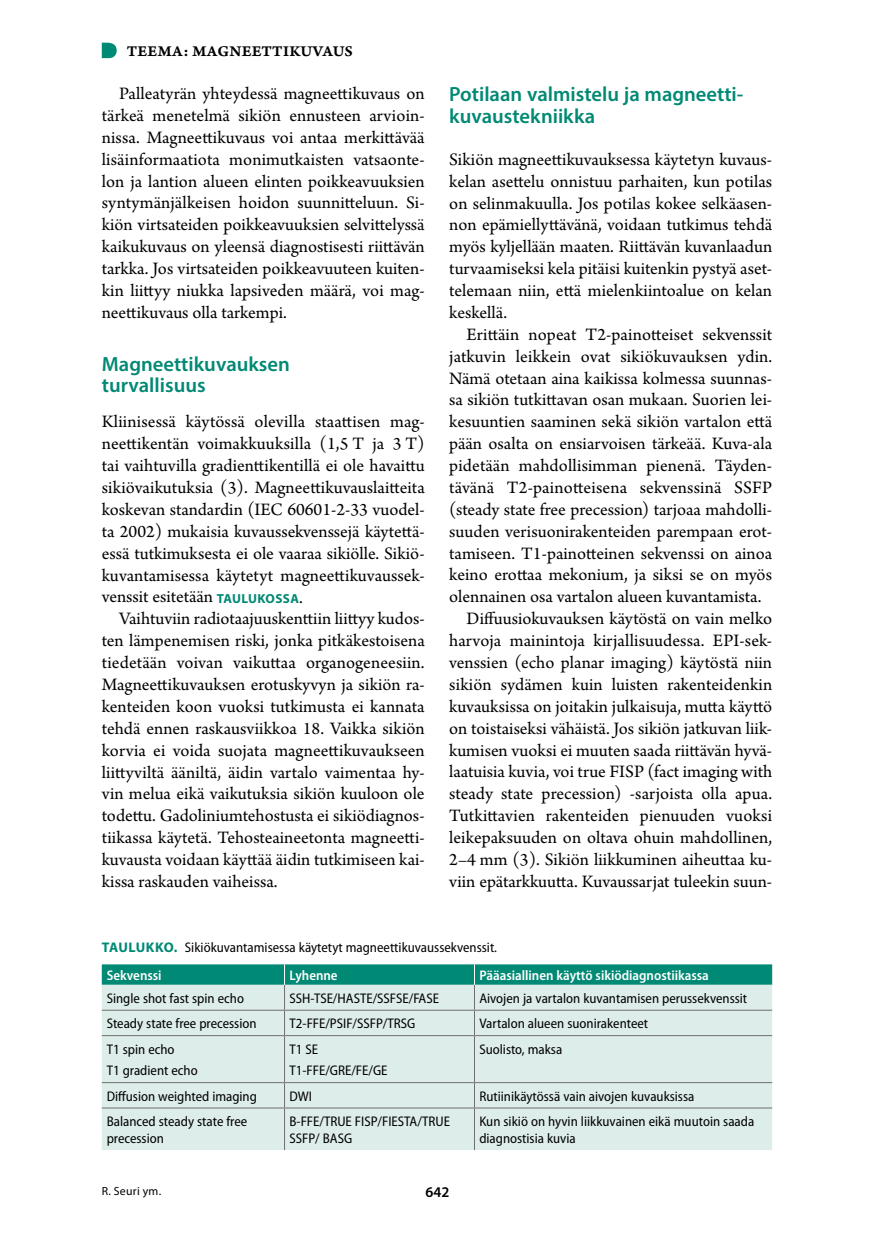
<style>
.page{position:relative;width:874px;height:1241px;background:#fff}
.page>*{position:absolute;margin:0;border:0;box-sizing:border-box;transform-origin:0 0}
.t1{font:600 20.65px/21.9px "Myriad Pro";color:#008974}
.t2{font:18.38px/21.9px "Arno Pro";color:#000;text-align:justify}
.t3{font:15.75px "Arno Pro Smbd Caption";letter-spacing:.015em;color:#000}
.t4{font:600 14.88px "Myriad Pro";color:#000}
.t5{font:semi-condensed 14px/16.6px "Myriad Pro";color:#000}
.t6{font:600 semi-condensed 14px "Myriad Pro";color:#fff}
.t7{font:11.9px "Myriad Pro";letter-spacing:.02em;color:#000}
.s1{font-family:"Myriad Pro";font-weight:700;font-size:13.12px;color:#008974}
.s2{font-weight:700;font-stretch:normal;color:#008974}
.s3{font-weight:600;color:#fff}
</style>
<div class="page">
<svg style="left:102px;top:43px;width:15px;height:15px"></svg>
<div style="left:102px;top:1035px;width:669px;height:114px;background:#ddedea"></div>
<hr style="left:102px;top:1034px;width:182px;height:1px;background:#706f6f">
<hr style="left:284px;top:1034px;width:190px;height:1px;background:#706f6f">
<hr style="left:284px;top:1035px;width:1px;height:46px;background:#706f6f">
<hr style="left:474px;top:1034px;width:297px;height:1px;background:#706f6f">
<hr style="left:474px;top:1035px;width:1px;height:46px;background:#706f6f">
<hr style="left:102px;top:1081px;width:182px;height:1px;background:#706f6f">
<hr style="left:284px;top:1081px;width:190px;height:1px;background:#706f6f">
<svg style="left:284px;top:1082px;width:1px;height:25px"></svg>
<hr style="left:474px;top:1081px;width:297px;height:1px;background:#706f6f">
<svg style="left:474px;top:1082px;width:1px;height:25px"></svg>
<hr style="left:102px;top:1107px;width:182px;height:1px;background:#706f6f">
<hr style="left:284px;top:1107px;width:190px;height:1px;background:#706f6f">
<hr style="left:284px;top:1108px;width:1px;height:41px;background:#706f6f">
<hr style="left:474px;top:1107px;width:297px;height:1px;background:#706f6f">
<hr style="left:474px;top:1108px;width:1px;height:41px;background:#706f6f">
<svg style="left:102px;top:964px;width:669px;height:70px;background:#9bcec5"></svg>
<p class="t3" style="left:127px;top:41px;width:227px">TEEMA: MAGNEETTIKUVAUS</p>
<p class="t2" style="left:102px;top:84px;width:324px;text-indent:17px">Palleatyrän yhteydessä magneettikuvaus on tärkeä menetelmä sikiön ennusteen arvioin&shy;nissa. Magneettikuvaus voi antaa merkittävää lisäinformaatiota monimutkaisten vatsaonte&shy;lon ja lantion alueen elinten poikkeavuuksien syntymänjälkeisen hoidon suunnitteluun. Si&shy;kiön virtsateiden poikkeavuuksien selvittelyssä kaikukuvaus on yleensä diagnostisesti riittävän tarkka. Jos virtsateiden poikkeavuuteen kuiten&shy;kin liittyy niukka lapsiveden määrä, voi mag&shy;neettikuvaus olla tarkempi.</p>
<p class="t1" style="left:102px;top:352px;width:189px">Magneettikuvauksen turvallisuus</p>
<p class="t2" style="left:102px;top:412px;width:324px">Kliinisessä käytössä olevilla staattisen mag&shy;neettikentän voimakkuuksilla (1,5 T ja 3 T) tai vaihtuvilla gradienttikentillä ei ole havaittu sikiövaikutuksia (3). Magneettikuvauslaitteita koskevan standardin (IEC 60601-2-33 vuodel&shy;ta 2002) mukaisia kuvaussekvenssejä käytettä&shy;essä tutkimuksesta ei ole vaaraa sikiölle. Sikiö&shy;kuvantamisessa käytetyt magneettikuvaussek&shy;venssit esitetään <span class="s1">TAULUKOSSA</span>.</p>
<p class="t2" style="left:102px;top:609px;width:324px;text-indent:17px">Vaihtuviin radiotaajuuskenttiin liittyy kudos&shy;ten lämpenemisen riski, jonka pitkäkestoisena tiedetään voivan vaikuttaa organogeneesiin.<br>Magneettikuvauksen erotuskyvyn ja sikiön ra&shy;kenteiden koon vuoksi tutkimusta ei kannata tehdä ennen raskausviikkoa 18. Vaikka sikiön korvia ei voida suojata magneettikuvaukseen liittyviltä ääniltä, äidin vartalo vaimentaa hy&shy;vin melua eikä vaikutuksia sikiön kuuloon ole todettu. Gadoliniumtehostusta ei sikiödiagnos&shy;tiikassa käytetä. Tehosteaineetonta magneetti&shy;kuvausta voidaan käyttää äidin tutkimiseen kai&shy;kissa raskauden vaiheissa.</p>
<p class="t1" style="left:449px;top:83px;width:294px">Potilaan valmistelu ja magneetti&shy;kuvaustekniikka</p>
<p class="t2" style="left:449px;top:149px;width:324px">Sikiön magneettikuvauksessa käytetyn kuvaus&shy;kelan asettelu onnistuu parhaiten, kun potilas on selinmakuulla. Jos potilas kokee selkäasen&shy;non epämiellyttävänä, voidaan tutkimus tehdä myös kyljellään maaten. Riittävän kuvanlaadun turvaamiseksi kela pitäisi kuitenkin pystyä aset&shy;telemaan niin, että mielenkiintoalue on kelan keskellä.</p>
<p class="t2" style="left:466px;top:324px;width:307px">Erittäin nopeat T2-painotteiset sekvenssit</p>
<p class="t2" style="left:449px;top:346px;width:324px">jatkuvin leikkein ovat sikiökuvauksen ydin.</p>
<p class="t2" style="left:449px;top:368px;width:324px">Nämä otetaan aina kaikissa kolmessa suunnas-</p>
<p class="t2" style="left:449px;top:390px;width:324px">sa sikiön tutkittavan osan mukaan. Suorien lei-</p>
<p class="t2" style="left:449px;top:412px;width:324px">kesuuntien saaminen sekä sikiön vartalon että</p>
<p class="t2" style="left:449px;top:433px;width:324px">pään osalta on ensiarvoisen tärkeää. Kuva-ala</p>
<p class="t2" style="left:449px;top:455px;width:324px">pidetään mahdollisimman pienenä. Täyden-</p>
<p class="t2" style="left:449px;top:477px;width:324px">tävänä T2-painotteisena sekvenssinä SSFP</p>
<p class="t2" style="left:449px;top:499px;width:324px">(steady state free precession) tarjoaa mahdolli-</p>
<p class="t2" style="left:449px;top:521px;width:324px">suuden verisuonirakenteiden parempaan erot-</p>
<p class="t2" style="left:449px;top:543px;width:324px">tamiseen. T1-painotteinen sekvenssi on ainoa</p>
<p class="t2" style="left:449px;top:565px;width:324px">keino erottaa mekonium, ja siksi se on myös</p>
<p class="t2" style="left:449px;top:586px;width:313px">olennainen osa vartalon alueen kuvantamista.</p>
<p class="t2" style="left:466px;top:608px;width:307px">Diffuusiokuvauksen käytöstä on vain melko</p>
<p class="t2" style="left:449px;top:630px;width:324px">harvoja mainintoja kirjallisuudessa. EPI-sek-</p>
<p class="t2" style="left:449px;top:652px;width:324px">venssien (echo planar imaging) käytöstä niin</p>
<p class="t2" style="left:449px;top:674px;width:324px">sikiön sydämen kuin luisten rakenteidenkin</p>
<p class="t2" style="left:449px;top:696px;width:324px">kuvauksissa on joitakin julkaisuja, mutta käyttö</p>
<p class="t2" style="left:449px;top:718px;width:324px">on toistaiseksi vähäistä. Jos sikiön jatkuvan liik-</p>
<p class="t2" style="left:449px;top:740px;width:324px">kumisen vuoksi ei muuten saada riittävän hyvä-</p>
<p class="t2" style="left:449px;top:761px;width:324px">laatuisia kuvia, voi true FISP (fact imaging with</p>
<p class="t2" style="left:449px;top:783px;width:324px">steady state precession) ‑sarjoista olla apua.</p>
<p class="t2" style="left:449px;top:805px;width:324px">Tutkittavien rakenteiden pienuuden vuoksi</p>
<p class="t2" style="left:449px;top:827px;width:324px">leikepaksuuden on oltava ohuin mahdollinen,</p>
<p class="t2" style="left:449px;top:849px;width:324px">2–4 mm (3). Sikiön liikkuminen aiheuttaa ku-</p>
<p class="t2" style="left:449px;top:871px;width:324px">viin epätarkkuutta. Kuvaussarjat tuleekin suun-</p>
<p class="t5" style="left:107px;top:933px;width:391px;line-height:27.5px;text-indent:-5px"><span class="s2">TAULUKKO.</span> Sikiökuvantamisessa käytetyt magneettikuvaussekvenssit.<br><span class="s3">Sekvenssi</span></p>
<p class="t6" style="left:289px;top:966px;width:50px">Lyhenne</p>
<p class="t6" style="left:479px;top:966px;width:231px">Pääasiallinen käyttö sikiödiagnostiikassa</p>
<p class="t5" style="left:107px;top:989px;width:139px">Single shot fast spin echo</p>
<p class="t5" style="left:289px;top:989px;width:151px">SSH-TSE/HASTE/SSFSE/FASE</p>
<p class="t5" style="left:479px;top:989px;width:269px">Aivojen ja vartalon kuvantamisen perussekvenssit</p>
<p class="t5" style="left:107px;top:1014px;width:151px">Steady state free precession</p>
<p class="t5" style="left:289px;top:1014px;width:127px">T2-FFE/PSIF/SSFP/TRSG</p>
<p class="t5" style="left:479px;top:1014px;width:170px">Vartalon alueen suonirakenteet</p>
<p class="t5" style="left:107px;top:1037px;width:92px;line-height:21.5px">T1 spin echo<br>T1 gradient echo</p>
<p class="t5" style="left:289px;top:1037px;width:99px;line-height:21.5px">T1 SE<br>T1-FFE/GRE/FE/GE</p>
<p class="t5" style="left:479px;top:1040px;width:84px">Suolisto, maksa</p>
<p class="t5" style="left:107px;top:1087px;width:152px">Diffusion weighted imaging</p>
<p class="t5" style="left:289px;top:1087px;width:24px">DWI</p>
<p class="t5" style="left:479px;top:1087px;width:216px">Rutiinikäytössä vain aivojen kuvauksissa</p>
<p class="t5" style="left:107px;top:1112px;width:142px">Balanced steady state free precession</p>
<p class="t5" style="left:289px;top:1112px;width:162px">B-FFE/TRUE FISP/FIESTA/TRUE<br>SSFP/ BASG</p>
<p class="t5" style="left:479px;top:1112px;width:276px">Kun sikiö on hyvin liikkuvainen eikä muutoin saada diagnostisia kuvia</p>
<p class="t7" style="left:102px;top:1183px;width:61px">R. Seuri ym.</p>
<p class="t4" style="left:425px;top:1182px;width:25px">642</p>
</div>
